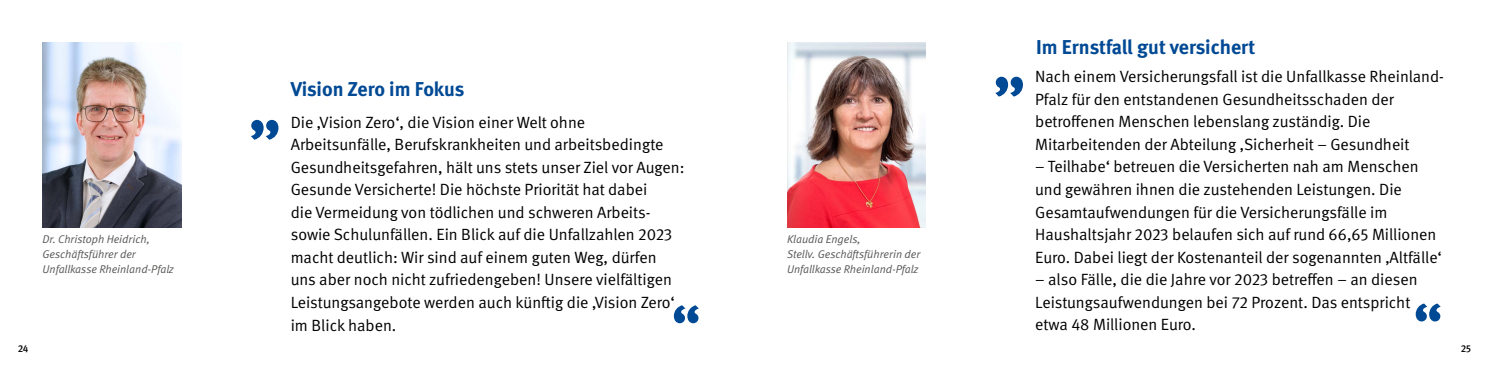
<style>
.page{position:relative;width:1489px;height:373px;background:#fff}
.page>*{position:absolute;margin:0;border:0;box-sizing:border-box;transform-origin:0 0}
.t1{font:700 65.88px "DGUV Meta";color:#004994}
.t2{font:700 59.62px "DGUV Meta";color:#004994}
.Überschrift_4{font:700 20px "DGUV Meta";letter-spacing:-.005em;color:#004994}
.Zitat{font:16.25px/22.5px "DGUV Meta";color:#000}
.BU{font:italic 11.25px/15px "DGUV Meta";color:#575756}
.t3{font:500 10px "DGUV Meta";color:#000}
</style>
<div class="page">
<img style="left:43px;top:43px;width:138px;height:183px">
<img style="left:787px;top:43px;width:138px;height:183px">
<p class="BU" style="left:43px;top:232px;width:133px">Dr. Christoph Heidrich,<br>Geschäftsführer der<br>Unfallkasse Rheinland-Pfalz</p>
<h1 class="t1" style="left:249px;top:68px;width:33px">„</h1>
<h4 class="Überschrift_4" style="left:291px;top:77px;width:175px">Vision Zero im Fokus</h4>
<p class="Zitat" style="left:291px;top:111px;width:395px">Die ‚Vision Zero‘, die Vision einer Welt ohne Arbeitsunfälle, Berufskrankheiten und arbeitsbedingte Gesundheitsgefahren, hält uns stets unser Ziel vor Augen:<br>Gesunde Versicherte! Die höchste Priorität hat dabei<br>die Vermeidung von tödlichen und schweren Arbeits&shy;sowie Schulunfällen. Ein Blick auf die Unfallzahlen 2023 macht deutlich: Wir sind auf einem guten Weg, dürfen uns aber noch nicht zufriedengeben! Unsere vielfältigen Leistungsangebote werden auch künftig die ‚Vision Zero‘ im Blick haben.</p>
<h2 class="t2" style="left:671px;top:291px;width:30px">“</h2>
<p class="BU" style="left:787px;top:232px;width:75px">Klaudia Engels,</p>
<p class="BU" style="left:787px;top:247px;width:135px">Stellv. Geschäftsführerin der<br>Unfallkasse Rheinland-Pfalz</p>
<h4 class="Überschrift_4" style="left:1036px;top:35px;width:221px">Im Ernstfall gut versichert</h4>
<h1 class="t1" style="left:993px;top:25px;width:33px">„</h1>
<p class="Zitat" style="left:1035px;top:66px;width:410px">Nach einem Versicherungsfall ist die Unfallkasse Rheinland-Pfalz für den entstandenen Gesundheitsschaden der betroffenen Menschen lebenslang zuständig. Die Mitarbeitenden der Abteilung ‚Sicherheit – Gesundheit</p>
<p class="Zitat" style="left:1035px;top:156px;width:408px">– Teilhabe‘ betreuen die Versicherten nah am Menschen und gewähren ihnen die zustehenden Leistungen. Die Gesamtaufwendungen für die Versicherungsfälle im Haushaltsjahr 2023 belaufen sich auf rund 66,65 Millionen Euro. Dabei liegt der Kostenanteil der sogenannten ‚Altfälle‘</p>
<p class="Zitat" style="left:1035px;top:268px;width:384px">– also Fälle, die die Jahre vor 2023 betreffen – an diesen<br>Leistungsaufwendungen bei 72 Prozent. Das entspricht etwa 48 Millionen Euro.</p>
<h2 class="t2" style="left:1413px;top:289px;width:30px">“</h2>
<p class="t3" style="left:18px;top:342px;width:12px">24</p>
<p class="t3" style="left:1460px;top:342px;width:12px">25</p>
</div>
